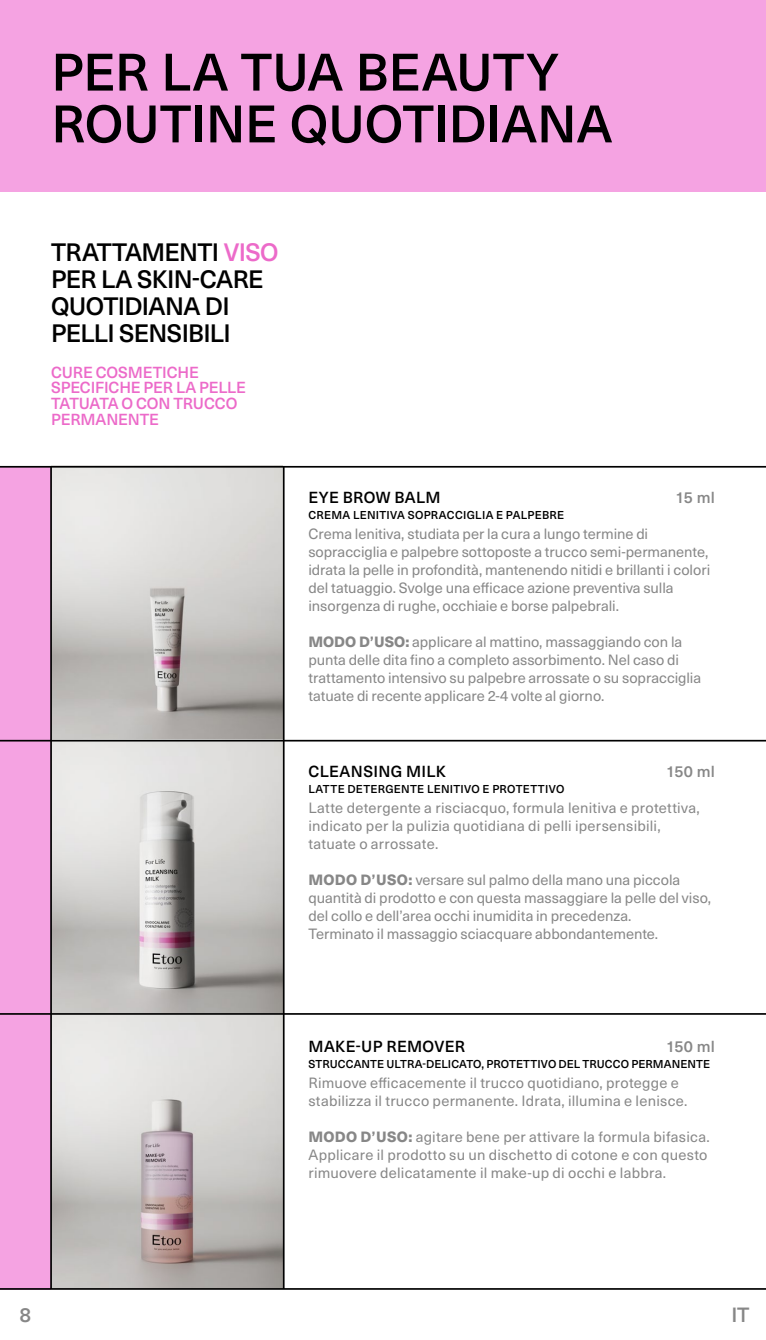
<style>
.page{position:relative;width:766px;height:1340px;background:#fff}
.page>*{position:absolute;margin:0;border:0;box-sizing:border-box;transform-origin:0 0}
.t1{font:500 51.75px/51.8px "Neue Haas Unica Pro";letter-spacing:-.005em;color:#000}
.t2{font:500 24.75px/27px "Neue Haas Unica Pro";letter-spacing:-.025em;color:#000}
.t3{font:500 20.25px "Neue Haas Unica Pro";color:#878787}
.t4{font:500 15.75px/15.8px "Neue Haas Unica Pro";letter-spacing:-.01em;color:#ec6ac9}
.t5{font:500 15.75px "Neue Haas Unica Pro";letter-spacing:.025em;color:#000}
.t6{font:500 15.75px "Neue Haas Unica Pro";letter-spacing:.015em;color:#878787}
.t7{font:14.62px/18px "Neue Haas Unica Pro";color:#878787}
.t8{font:500 11.25px "Neue Haas Unica Pro";letter-spacing:.02em;color:#000}
.s1{color:#ec6ac9}
.s2{font-family:"Neue Haas Unica";font-weight:800}
</style>
<div class="page">
<div style="left:0;top:0;width:765px;height:191px;background:#f5a3e2"></div>
<img style="left:51px;top:465px;width:232px;height:274px">
<svg style="left:52px;top:741px;width:231px;height:272px"></svg>
<svg style="left:52px;top:1014px;width:231px;height:274px"></svg>
<div style="left:0;top:467px;width:50px;height:822px;background:#f5a3e2"></div>
<hr style="left:0;top:466px;width:765px;height:1px;background:#000">
<hr style="left:283px;top:467px;width:1px;height:821px;background:#000">
<hr style="left:50px;top:467px;width:2px;height:821px;background:#000">
<hr style="left:0;top:1288px;width:765px;height:1px;background:#000">
<hr style="left:0;top:1013px;width:765px;height:1px;background:#000">
<hr style="left:0;top:739px;width:765px;height:2px;background:#000">
<h1 class="t1" style="left:51px;top:47px;width:562px">PER LA TUA BEAUTY<br>ROUTINE QUOTIDIANA</h1>
<h2 class="t2" style="left:51px;top:239px;width:229px">TRATTAMENTI <span class="s1">VISO<br></span>PER LA SKIN-CARE<br>QUOTIDIANA DI<br>PELLI SENSIBILI</h2>
<p class="t4" style="left:51px;top:364px;width:196px">CURE COSMETICHE<br>SPECIFICHE PER LA PELLE<br>TATUATA O CON TRUCCO<br>PERMANENTE</p>
<p class="t5" style="left:308px;top:488px;width:133px">EYE BROW BALM</p>
<p class="t8" style="left:308px;top:508px;width:257px">CREMA LENITIVA SOPRACCIGLIA E PALPEBRE</p>
<p class="t7" style="left:308px;top:525px;width:403px">Crema lenitiva, studiata per la cura a lungo termine di sopracciglia e palpebre sottoposte a trucco semi-permanente, idrata la pelle in profondità, mantenendo nitidi e brillanti i colori del tatuaggio. Svolge una efficace azione preventiva sulla insorgenza di rughe, occhiaie e borse palpebrali.</p>
<p class="t7" style="left:308px;top:633px;width:394px"><span class="s2">MODO D’USO:</span> applicare al mattino, massaggiando con la punta delle dita fino a completo assorbimento. Nel caso di trattamento intensivo su palpebre arrossate o su sopracciglia tatuate di recente applicare 2-4 volte al giorno.</p>
<p class="t6" style="left:675px;top:488px;width:41px">15 ml</p>
<p class="t5" style="left:308px;top:762px;width:139px">CLEANSING MILK</p>
<p class="t8" style="left:308px;top:782px;width:257px">LATTE DETERGENTE LENITIVO E PROTETTIVO</p>
<p class="t7" style="left:308px;top:799px;width:393px">Latte detergente a risciacquo, formula lenitiva e protettiva, indicato per la pulizia quotidiana di pelli ipersensibili, tatuate o arrossate.</p>
<p class="t7" style="left:308px;top:871px;width:404px"><span class="s2">MODO D’USO:</span> versare sul palmo della mano una piccola quantità di prodotto e con questa massaggiare la pelle del viso, del collo e dell’area occhi inumidita in precedenza.<br>Terminato il massaggio sciacquare abbondantemente.</p>
<p class="t6" style="left:665px;top:762px;width:50px">150 ml</p>
<p class="t5" style="left:308px;top:1037px;width:158px">MAKE-UP REMOVER</p>
<p class="t8" style="left:308px;top:1057px;width:403px">STRUCCANTE ULTRA-DELICATO, PROTETTIVO DEL TRUCCO PERMANENTE</p>
<p class="t7" style="left:308px;top:1074px;width:380px">Rimuove efficacemente il trucco quotidiano, protegge e stabilizza il trucco permanente. Idrata, illumina e lenisce.</p>
<p class="t7" style="left:308px;top:1128px;width:403px"><span class="s2">MODO D’USO:</span> agitare bene per attivare la formula bifasica.<br>Applicare il prodotto su un dischetto di cotone e con questo rimuovere delicatamente il make-up di occhi e labbra.</p>
<p class="t6" style="left:665px;top:1037px;width:50px">150 ml</p>
<h3 class="t3" style="left:20px;top:1302px;width:13px">8</h3>
<h3 class="t3" style="left:731px;top:1302px;width:20px">IT</h3>
</div>
